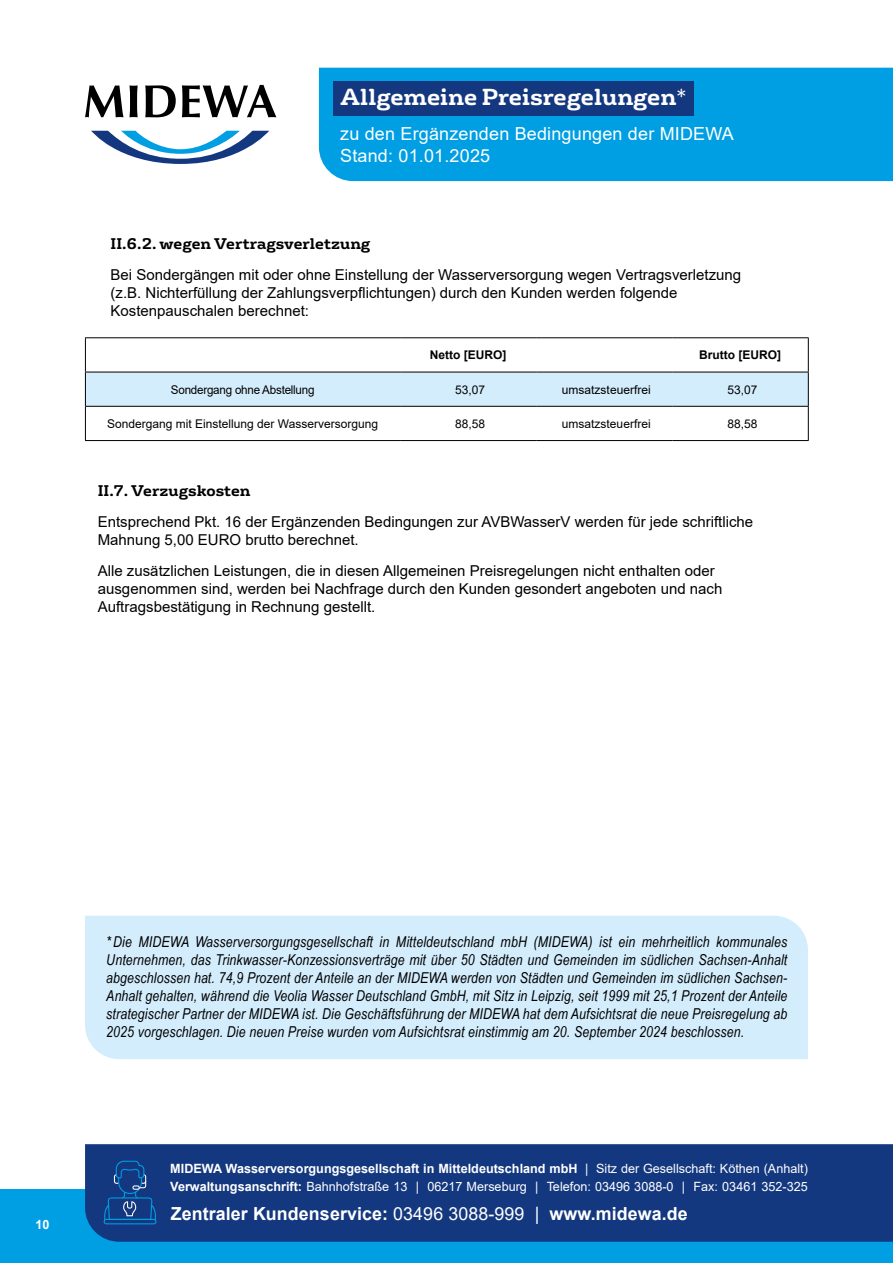
<style>
.page{position:relative;width:893px;height:1263px;background:#fff}
.page>*{position:absolute;margin:0;border:0;box-sizing:border-box;transform-origin:0 0}
.t1{font:700 22.5px "FS Rufus";color:#fff}
.t2{font:18px/21.6px "Arial";letter-spacing:.01em;color:#fff}
.t3{font:700 18px "Arial";letter-spacing:.005em;color:#fff}
.t4{font:italic 15px/18px "Arial Narrow";letter-spacing:.01em;color:#000;text-align:justify}
.t5{font:15px/18px "Arial";color:#000}
.t6{font:700 15px "FS Rufus";color:#000}
.t7{font:700 12.75px "Arial";color:#fff}
.t8{font:12.75px "Arial";color:#fff}
.t9{font:12px "Arial";color:#000}
.t10{font:12px "Arial";letter-spacing:-.02em;color:#000}
.t11{font:700 12px "Arial";color:#000}
.s1{font-weight:300}
.s2{font-weight:400}
.s3{font-weight:700}
</style>
<div class="page">
<div style="left:0;top:1189px;width:893px;height:74px;background:#009fe3"></div>
<div style="left:319px;top:68px;width:574px;height:113px;background:#009fe3"></div>
<div style="left:333px;top:82px;width:360px;height:34px;background:#14387f"></div>
<svg style="left:85px;top:84px;width:192px;height:80px"></svg>
<div style="left:85px;top:1144px;width:808px;height:98px;background:#14387f"></div>
<svg style="left:103px;top:1161px;width:54px;height:63px"></svg>
<div style="left:85px;top:916px;width:723px;height:143px;background:#d4edfc"></div>
<div style="left:86px;top:373px;width:722px;height:33px;background:#d4edfc"></div>
<hr style="left:85px;top:337px;width:315px;height:1px;background:#000">
<hr style="left:85px;top:338px;width:1px;height:34px;background:#000">
<hr style="left:400px;top:337px;width:136px;height:1px;background:#000">
<hr style="left:536px;top:337px;width:136px;height:1px;background:#000">
<hr style="left:672px;top:337px;width:137px;height:1px;background:#000">
<hr style="left:808px;top:338px;width:1px;height:34px;background:#000">
<hr style="left:85px;top:372px;width:1px;height:34px;background:#000">
<hr style="left:808px;top:372px;width:1px;height:34px;background:#000">
<hr style="left:85px;top:407px;width:1px;height:33px;background:#000">
<hr style="left:808px;top:407px;width:1px;height:33px;background:#000">
<hr style="left:85px;top:372px;width:315px;height:1px;background:#000">
<hr style="left:400px;top:372px;width:136px;height:1px;background:#000">
<hr style="left:536px;top:372px;width:136px;height:1px;background:#000">
<hr style="left:672px;top:372px;width:137px;height:1px;background:#000">
<hr style="left:85px;top:406px;width:315px;height:1px;background:#000">
<hr style="left:400px;top:406px;width:136px;height:1px;background:#000">
<hr style="left:536px;top:406px;width:136px;height:1px;background:#000">
<hr style="left:672px;top:406px;width:137px;height:1px;background:#000">
<hr style="left:85px;top:440px;width:315px;height:1px;background:#000">
<hr style="left:400px;top:440px;width:136px;height:1px;background:#000">
<hr style="left:536px;top:440px;width:136px;height:1px;background:#000">
<hr style="left:672px;top:440px;width:137px;height:1px;background:#000">
<h1 class="t1" style="left:340px;top:77px;width:348px">Allgemeine Preisregelungen<span class="s1">*</span></h1>
<p class="t2" style="left:340px;top:123px;width:395px">zu den Ergänzenden Bedingungen der MIDEWA<br>Stand: 01.01.2025</p>
<p class="t6" style="left:111px;top:231px;width:261px">II.6.2. wegen Vertragsverletzung</p>
<p class="t5" style="left:111px;top:266px;width:632px">Bei Sondergängen mit oder ohne Einstellung der Wasserversorgung wegen Vertragsverletzung (z.B. Nichterfüllung der Zahlungsverpflichtungen) durch den Kunden werden folgende<br>Kostenpauschalen berechnet:</p>
<p class="t11" style="left:430px;top:347px;width:78px">Netto [EURO]</p>
<p class="t11" style="left:699px;top:347px;width:83px">Brutto [EURO]</p>
<p class="t10" style="left:171px;top:381px;width:145px">Sondergang ohne Abstellung</p>
<p class="t9" style="left:455px;top:381px;width:32px">53,07</p>
<p class="t9" style="left:562px;top:381px;width:90px">umsatzsteuerfrei</p>
<p class="t9" style="left:727px;top:381px;width:32px">53,07</p>
<p class="t9" style="left:107px;top:415px;width:273px">Sondergang mit Einstellung der Wasserversorgung</p>
<p class="t9" style="left:455px;top:415px;width:32px">88,58</p>
<p class="t9" style="left:562px;top:415px;width:90px">umsatzsteuerfrei</p>
<p class="t9" style="left:727px;top:415px;width:32px">88,58</p>
<p class="t6" style="left:98px;top:478px;width:154px">II.7. Verzugskosten</p>
<p class="t5" style="left:98px;top:512px;width:657px">Entsprechend Pkt. 16 der Ergänzenden Bedingungen zur AVBWasserV werden für jede schriftliche<br>Mahnung 5,00 EURO brutto berechnet.</p>
<p class="t5" style="left:98px;top:561px;width:626px">Alle zusätzlichen Leistungen, die in diesen Allgemeinen Preisregelungen nicht enthalten oder ausgenommen sind, werden bei Nachfrage durch den Kunden gesondert angeboten und nach<br>Auftragsbestätigung in Rechnung gestellt.</p>
<p class="t7" style="left:35px;top:1215px;width:16px">10</p>
<p class="t4" style="left:106px;top:932px;width:683px">*Die MIDEWA Wasserversorgungsgesellschaft in Mitteldeutschland mbH (MIDEWA) ist ein mehrheitlich kommunales Unternehmen, das Trinkwasser-Konzessionsverträge mit über 50 Städten und Gemeinden im südlichen Sachsen-Anhalt abgeschlossen hat. 74,9 Prozent der Anteile an der MIDEWA werden von Städten und Gemeinden im südlichen Sachsen-Anhalt gehalten, während die Veolia Wasser Deutschland GmbH, mit Sitz in Leipzig, seit 1999 mit 25,1 Prozent der Anteile strategischer Partner der MIDEWA ist. Die Geschäftsführung der MIDEWA hat dem Aufsichtsrat die neue Preisregelung ab 2025 vorgeschlagen. Die neuen Preise wurden vom Aufsichtsrat einstimmig am 20. September 2024 beschlossen.</p>
<p class="t7" style="left:170px;top:1159px;width:639px">MIDEWA Wasserversorgungsgesellschaft in Mitteldeutschland mbH <span class="s2">| Sitz der Gesellschaft: Köthen (Anhalt)</span></p>
<p class="t8" style="left:170px;top:1178px;width:639px"><span class="s3">Verwaltungsanschrift:</span> Bahnhofstraße 13 | 06217 Merseburg | Telefon: 03496 3088-0 | Fax: 03461 352-325</p>
<p class="t3" style="left:171px;top:1201px;width:519px">Zentraler Kundenservice: <span class="s2">03496 3088-999 |</span> www.midewa.de</p>
</div>
